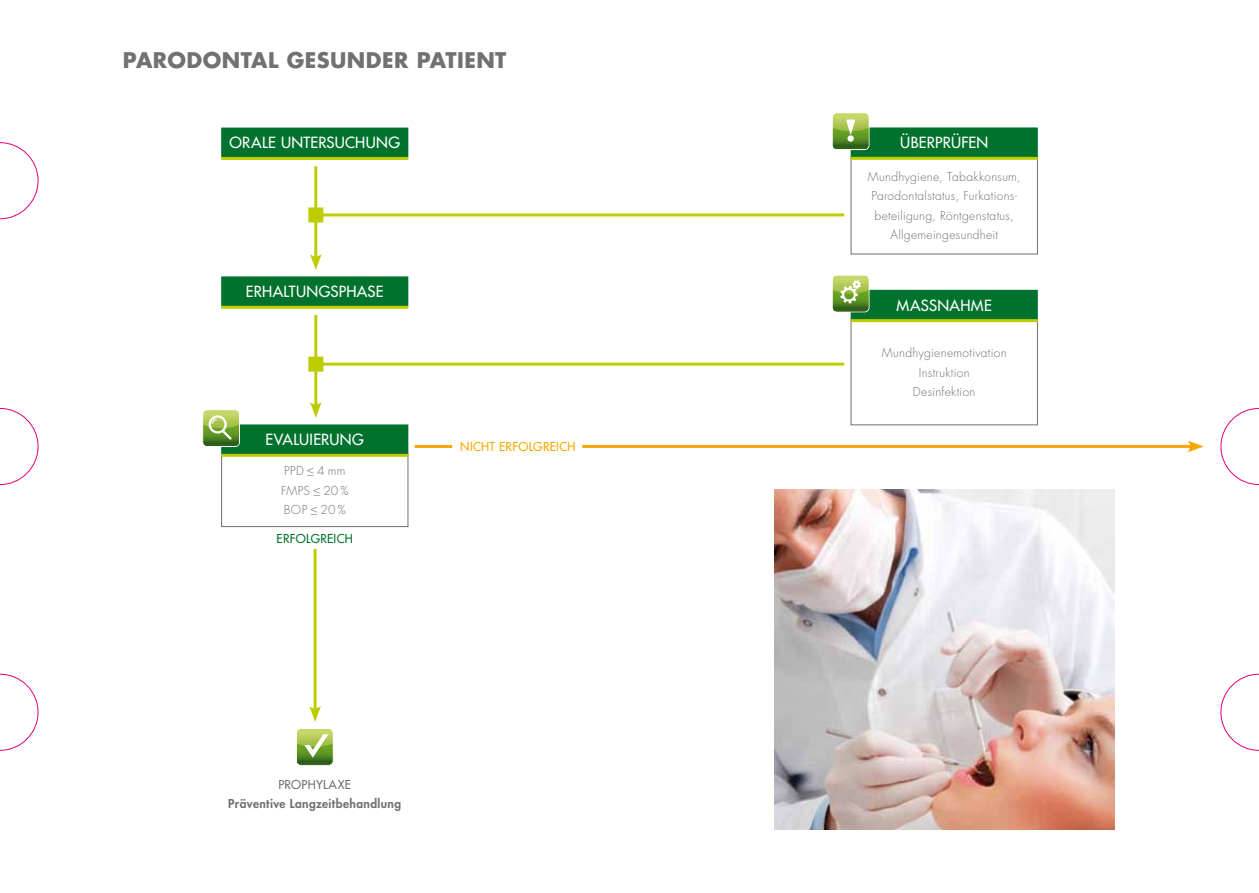
<style>
.page{position:relative;width:1259px;height:893px;background:#fff}
.page>*{position:absolute;margin:0;border:0;box-sizing:border-box;transform-origin:0 0}
.t1{font:700 21px "Futura LT";letter-spacing:.02em;color:#707172}
.t2{font:15px "Futura LT";letter-spacing:.02em;color:#fff}
.t3{font:300 12px/19.5px "Futura LT";letter-spacing:.025em;color:#707172;text-align:center}
.t4{font:800 12px "Futura LT";letter-spacing:.03em;color:#707172}
.t5{font:12px "Futura LT";color:#f7a800}
.t6{font:12px "Futura LT";color:#00722d}
.t7{font:12px "Futura LT";letter-spacing:.02em;color:#707172}
</style>
<div class="page">
<img style="left:774px;top:489px;width:340px;height:340px">
<div style="left:221px;top:276px;width:187px;height:30px;background:#00722d;border:2px solid #00722d"></div>
<hr style="left:221px;top:306px;width:187px;height:3px;background:#bdcd00">
<hr style="left:582px;top:445px;width:611px;height:3px;background:#f7a800">
<svg style="left:1187px;top:441px;width:16px;height:11px"></svg>
<hr style="left:415px;top:445px;width:37px;height:3px;background:#f7a800">
<div style="left:221px;top:128px;width:187px;height:29px;background:#00722d;border:2px solid #00722d"></div>
<hr style="left:221px;top:157px;width:187px;height:3px;background:#bdcd00">
<hr style="left:314px;top:549px;width:3px;height:163px;background:#bdcd00">
<svg style="left:309px;top:706px;width:12px;height:16px"></svg>
<svg style="left:296px;top:729px;width:37px;height:36px"></svg>
<hr style="left:314px;top:166px;width:3px;height:94px;background:#bdcd00">
<svg style="left:310px;top:254px;width:12px;height:16px"></svg>
<hr style="left:322px;top:213px;width:522px;height:3px;background:#bdcd00">
<div style="left:308px;top:207px;width:15px;height:15px;border:3px solid #bdcd00"></div>
<div style="left:310px;top:209px;width:12px;height:12px;background:#bdcd00"></div>
<hr style="left:314px;top:315px;width:3px;height:93px;background:#bdcd00">
<svg style="left:310px;top:402px;width:12px;height:16px"></svg>
<hr style="left:322px;top:363px;width:522px;height:3px;background:#bdcd00">
<div style="left:308px;top:357px;width:15px;height:15px;border:3px solid #bdcd00"></div>
<div style="left:310px;top:358px;width:12px;height:12px;background:#bdcd00"></div>
<div style="left:221px;top:454px;width:187px;height:73px;background:#fff;border:1px solid #707172"></div>
<div style="left:221px;top:424px;width:187px;height:30px;background:#00722d;border:2px solid #00722d"></div>
<hr style="left:221px;top:454px;width:187px;height:3px;background:#bdcd00">
<div style="left:203px;top:410px;width:37px;height:37px;border:1px solid #fff;border-radius:4px"></div>
<svg style="left:203px;top:410px;width:36px;height:36px"></svg>
<div style="left:850px;top:319px;width:187px;height:106px;background:#fff;border:1px solid #707172"></div>
<div style="left:850px;top:290px;width:187px;height:29px;background:#00722d"></div>
<hr style="left:850px;top:319px;width:187px;height:3px;background:#bdcd00">
<div style="left:850px;top:127px;width:187px;height:30px;background:#00722d;border:2px solid #00722d"></div>
<hr style="left:850px;top:157px;width:187px;height:3px;background:#bdcd00">
<svg style="left:832px;top:113px;width:37px;height:37px"></svg>
<svg style="left:847px;top:135px;width:7px;height:7px"></svg>
<svg style="left:832px;top:275px;width:37px;height:37px"></svg>
<svg style="left:1220px;top:408px;width:39px;height:77px"></svg>
<svg style="left:1220px;top:674px;width:39px;height:76px"></svg>
<svg style="left:0;top:142px;width:38px;height:77px"></svg>
<svg style="left:0;top:408px;width:38px;height:77px"></svg>
<svg style="left:0;top:674px;width:38px;height:76px"></svg>
<h1 class="t1" style="left:123px;top:46px;width:385px">PARODONTAL GESUNDER PATIENT</h1>
<p class="t2" style="left:229px;top:133px;width:172px">ORALE UNTERSUCHUNG</p>
<p class="t2" style="left:246px;top:282px;width:139px">ERHALTUNGSPHASE</p>
<p class="t2" style="left:266px;top:430px;width:100px">EVALUIERUNG</p>
<p class="t3" style="left:281px;top:462px;width:69px;text-align:left">PPD ≤ 4 mm<br>FMPS ≤ 20 %<br>BOP ≤ 20%</p>
<p class="t6" style="left:276px;top:530px;width:15px">ERFOLGREICH</p>
<p class="t5" style="left:460px;top:439px;width:17px">NICHT</p>
<p class="t5" style="left:499px;top:439px;width:8px">ERFOLGREICH</p>
<p class="t7" style="left:278px;top:776px;width:74px">PROPHYLAXE</p>
<p class="t4" style="left:228px;top:796px;width:174px">Präventive Langzeitbehandlung</p>
<p class="t2" style="left:900px;top:133px;width:89px">ÜBERPRÜFEN</p>
<p class="t3" style="left:868px;top:167px;width:154px">Mundhygiene, Tabakkonsum,<br>Parodontalstatus, Furkations&shy;beteiligung, Röntgenstatus,<br>Allgemeingesundheit</p>
<p class="t2" style="left:896px;top:295px;width:97px">MASSNAHME</p>
<p class="t3" style="left:882px;top:343px;width:126px">Mundhygienemotivation<br>I nstruktion<br>Desinfektion</p>
</div>
